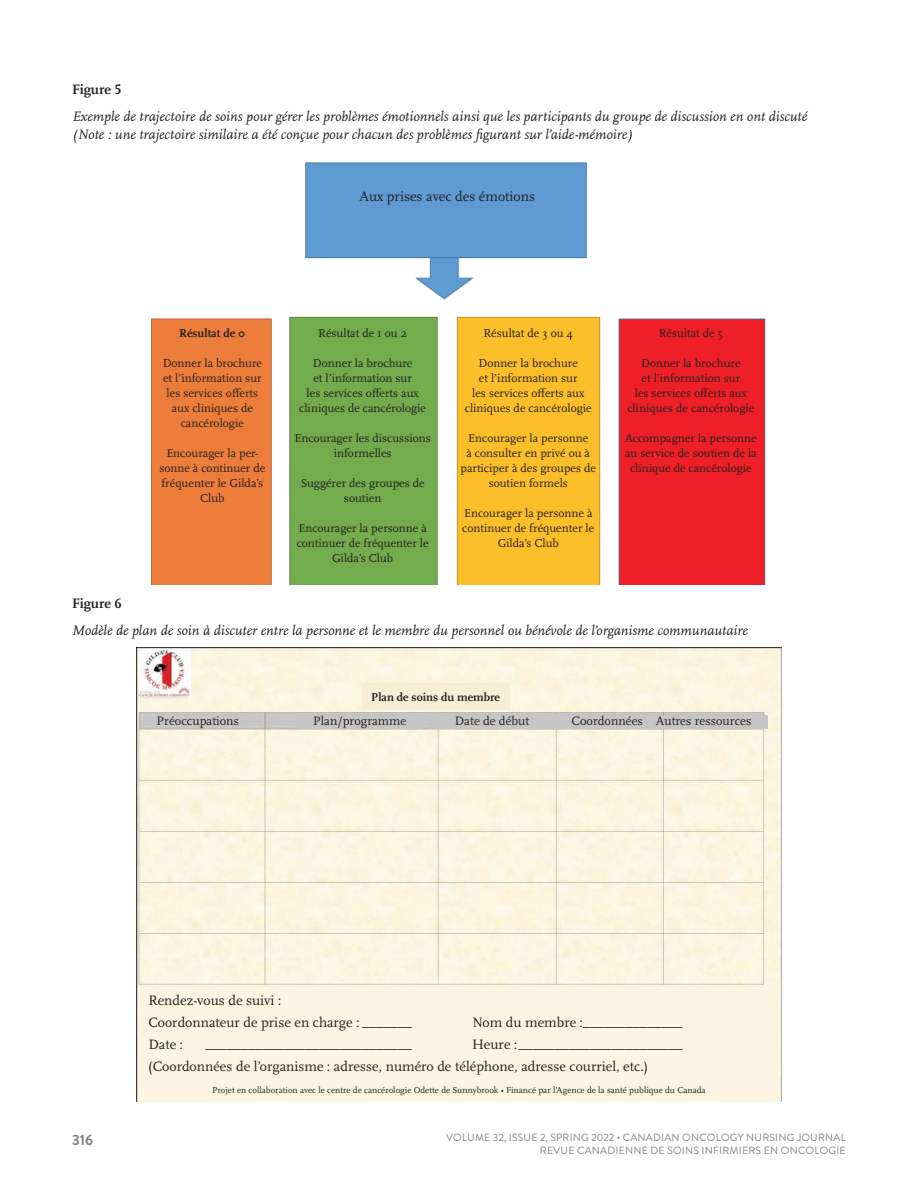
<style>
.page{position:relative;width:918px;height:1188px;background:#fff}
.page>*{position:absolute;margin:0;border:0;box-sizing:border-box;transform-origin:0 0}
.t1{font:700 15px "Brandon Grotesque";color:#808285}
.t2{font:italic 14.25px/18px "Scala Pro";color:#231f20}
.t3{font:14.25px/21.9px "Scala Pro";color:#231f20}
.t4{font:700 14.25px "Scala Pro";color:#231f20}
.t5{font:12.75px "Scala Pro";color:#231f20}
.t6{font:12px/15px "Scala Pro";color:#231f20;text-align:center}
.t7{font:700 12px "Scala Pro";color:#231f20}
.t8{font:10.5px/12.6px "Brandon Grotesque";letter-spacing:.02em;color:#808285;text-align:right}
.t9{font:9px "Scala Pro";color:#231f20}
</style>
<div class="page">
<img style="left:151px;top:162px;width:615px;height:423px">
<img style="left:136px;top:648px;width:646px;height:453px">
<div style="left:157px;top:328px;width:111px;height:252px;background:#ec7d3b"></div>
<div style="left:362px;top:683px;width:147px;height:27px;background:#f8eed6"></div>
<div style="left:157px;top:716px;width:92px;height:10px;background:#c6c5c5"></div>
<div style="left:297px;top:716px;width:126px;height:13px;background:#c6c5c5"></div>
<div style="left:429px;top:716px;width:126px;height:13px;background:#c6c5c5"></div>
<div style="left:544px;top:716px;width:126px;height:13px;background:#c6c5c5"></div>
<div style="left:656px;top:716px;width:112px;height:13px;background:#c6c5c5"></div>
<div style="left:347px;top:191px;width:200px;height:45px;background:#5f9bd2"></div>
<div style="left:293px;top:328px;width:139px;height:252px;background:#72ac4c"></div>
<div style="left:459px;top:328px;width:139px;height:252px;background:#fcbf29"></div>
<div style="left:622px;top:328px;width:138px;height:252px;background:#ee1f26"></div>
<div style="left:139px;top:986px;width:639px;height:116px;background:#fdf5e2"></div>
<p class="t4" style="left:72px;top:81px;width:51px">Figure 5</p>
<p class="t2" style="left:72px;top:107px;width:737px">Exemple de trajectoire de soins pour gérer les problèmes émotionnels ainsi que les participants du groupe de discussion en ont discuté (Note : une trajectoire similaire a été conçue pour chacun des problèmes figurant sur l’aide-mémoire)</p>
<p class="t3" style="left:360px;top:186px;width:177px">Aux prises avec des émotions</p>
<p class="t7" style="left:179px;top:326px;width:68px">Résultat de 0</p>
<p class="t6" style="left:163px;top:355px;width:101px">Donner la brochure et l’information sur les services offerts aux cliniques de cancérologie</p>
<p class="t6" style="left:159px;top:445px;width:108px">Encourager la per&shy;sonne à continuer de fréquenter le Gilda’s<br>Club</p>
<p class="t6" style="left:318px;top:325px;width:90px">Résultat de 1 ou 2</p>
<p class="t6" style="left:299px;top:355px;width:128px">Donner la brochure<br>et l’information sur<br>les services offerts aux cliniques de cancérologie</p>
<p class="t6" style="left:295px;top:430px;width:138px">Encourager les discussions informelles</p>
<p class="t6" style="left:301px;top:475px;width:125px">Suggérer des groupes de soutien</p>
<p class="t6" style="left:297px;top:520px;width:133px">Encourager la personne à continuer de fréquenter le<br>Gilda’s Club</p>
<p class="t6" style="left:483px;top:325px;width:90px">Résultat de 3 ou 4</p>
<p class="t6" style="left:465px;top:355px;width:128px">Donner la brochure<br>et l’information sur<br>les services offerts aux cliniques de cancérologie</p>
<p class="t6" style="left:461px;top:430px;width:137px">Encourager la personne<br>à consulter en privé ou à participer à des groupes de soutien formels</p>
<p class="t6" style="left:462px;top:505px;width:133px">Encourager la personne à continuer de fréquenter le<br>Gilda’s Club</p>
<p class="t6" style="left:659px;top:325px;width:66px">Résultat de 5</p>
<p class="t6" style="left:627px;top:355px;width:128px">Donner la brochure<br>et l’information sur<br>les services offerts aux cliniques de cancérologie</p>
<p class="t6" style="left:625px;top:430px;width:133px">Accompagner la personne au service de soutien de la clinique de cancérologie</p>
<p class="t4" style="left:72px;top:596px;width:51px">Figure 6</p>
<p class="t2" style="left:72px;top:622px;width:677px">Modèle de plan de soin à discuter entre la personne et le membre du personnel ou bénévole de l’organisme communautaire</p>
<p class="t7" style="left:371px;top:690px;width:131px">Plan de soins du membre</p>
<p class="t5" style="left:157px;top:713px;width:84px">Préoccupations</p>
<p class="t5" style="left:313px;top:713px;width:95px">Plan/programme</p>
<p class="t5" style="left:455px;top:713px;width:76px">Date de début</p>
<p class="t5" style="left:572px;top:713px;width:181px">Coordonnées Autres ressources</p>
<p class="t3" style="left:148px;top:990px;width:265px">Rendez-vous de suivi :<br>Coordonnateur de prise en charge : _______</p>
<p class="t3" style="left:472px;top:1012px;width:212px">Nom du membre :______________</p>
<p class="t3" style="left:148px;top:1034px;width:36px">Date :</p>
<p class="t3" style="left:148px;top:1034px;width:536px;text-indent:324px">Heure :_______________________ (Coordonnées de l’organisme : adresse, numéro de téléphone, adresse courriel, etc.)</p>
<p class="t9" style="left:212px;top:1085px;width:495px">Projet en collaboration avec le centre de cancérologie Odette de Sunnybrook • Financé par l’Agence de la santé publique du Canada</p>
<p class="t3" style="left:205px;top:1034px;width:208px">_____________________________</p>
<p class="t1" style="left:72px;top:1129px;width:23px">316</p>
<p class="t8" style="left:446px;top:1132px;width:401px">VOLUME 32, ISSUE 2, SPRI NG 2022 • CANADIAN ONCOLOGY N URSI NG JOURNAL<br>REVUE CANADI ENNE DE SOI NS I NFI RMI ERS EN ONCOLOGI E</p>
</div>
